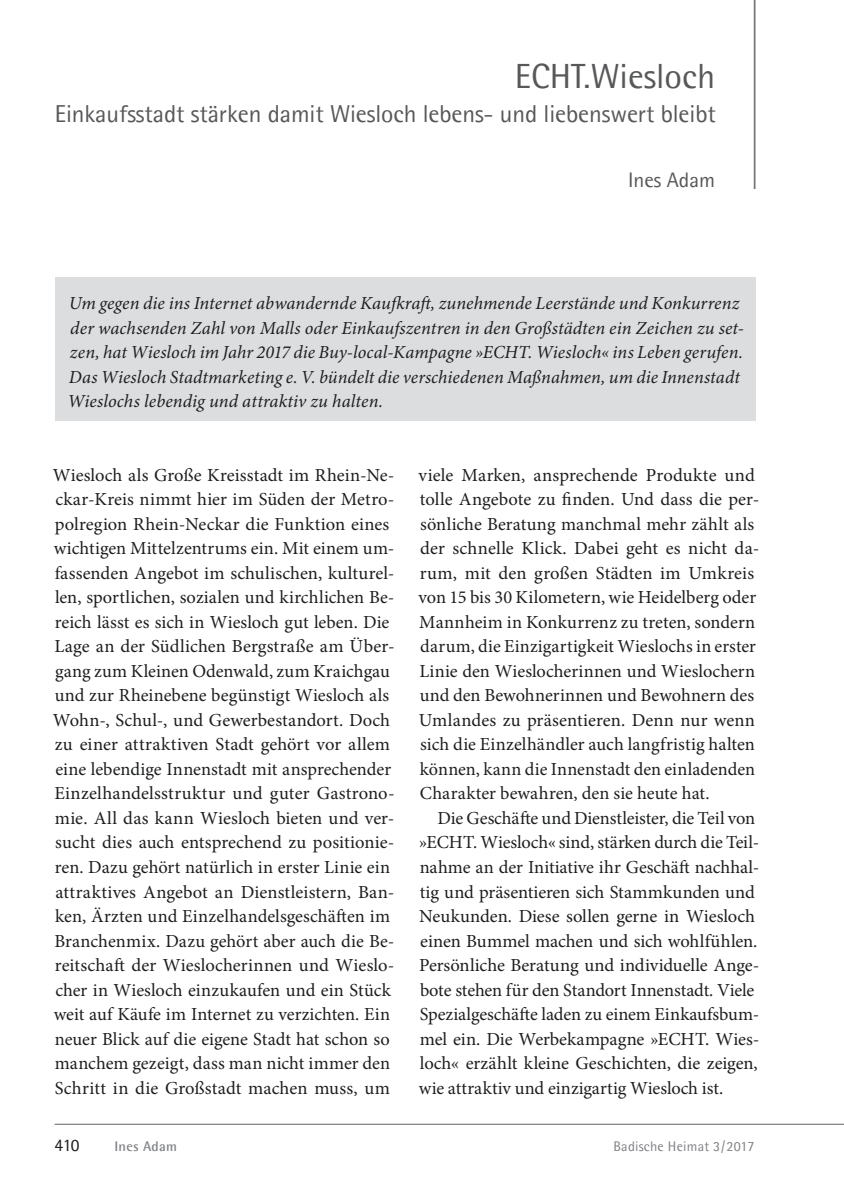
<style>
.page{position:relative;width:844px;height:1191px;background:#fff}
.page>*{position:absolute;margin:0;border:0;box-sizing:border-box;transform-origin:0 0}
.t1{font:35px "Agfa Rotis Semisans";color:#57585a}
.t2{font:24.5px "Agfa Rotis Semisans";letter-spacing:-.005em;color:#57585a}
.t3{font:21px "Agfa Rotis Semisans";color:#57585a}
.t4{font:18.38px/24.5px "Minion Pro";color:#1d1e1f}
.t5{font:italic 18.38px/24.5px "Minion Pro";color:#1d1e1f}
.t6{font:17.5px "Agfa Rotis Semisans";color:#1d1e1f}
.t7{font:14px "Agfa Rotis Semisans";letter-spacing:.015em;color:#808285}
.t8{font:700 14px "Agfa Rotis Semisans";letter-spacing:.015em;color:#808285}
</style>
<div class="page">
<hr style="left:55px;top:1124px;width:788px;height:1px;background:#636366">
<hr style="left:753px;top:0;width:2px;height:189px;background:#757679">
<div style="left:55px;top:277px;width:699px;height:143px;background:#dcdddf"></div>
<p class="t1" style="left:514px;top:56px;width:202px">ECHT.Wiesloch</p>
<p class="t2" style="left:55px;top:99px;width:662px">Einkaufsstadt stärken damit Wiesloch lebens- und liebenswert bleibt</p>
<p class="t3" style="left:628px;top:167px;width:88px">Ines Adam</p>
<p class="t5" style="left:67px;top:293px;width:678px">Um gegen die ins Internet abwandernde Kaufkraft, zunehmende Leerstände und Konkurrenz der wachsenden Zahl von Malls oder Einkaufszentren in den Großstädten ein Zeichen zu set&shy;zen, hat Wiesloch im Jahr 2017 die Buy-local-Kampagne »ECHT. Wiesloch« ins Leben gerufen.<br>Das Wiesloch Stadtmarketing e. V. bündelt die verschiedenen Maßnahmen, um die Innenstadt Wieslochs lebendig und attraktiv zu halten.</p>
<p class="t4" style="left:53px;top:464px;width:343px">Wiesloch als Große Kreisstadt im Rhein-Ne&shy;ckar-Kreis nimmt hier im Süden der Metro&shy;polregion Rhein-Neckar die Funktion eines wichtigen Mittelzentrums ein. Mit einem um&shy;fassenden Angebot im schulischen, kulturel&shy;len, sportlichen, sozialen und kirchlichen Be&shy;reich lässt es sich in Wiesloch gut leben. Die Lage an der Südlichen Bergstraße am Über&shy;gang zum Kleinen Odenwald, zum Kraichgau und zur Rheinebene begünstigt Wiesloch als Wohn-, Schul-, und Gewerbestandort. Doch zu einer attraktiven Stadt gehört vor allem eine lebendige Innenstadt mit ansprechender Einzelhandelsstruktur und guter Gastrono&shy;mie. All das kann Wiesloch bieten und ver&shy;sucht dies auch entsprechend zu positionie&shy;ren. Dazu gehört natürlich in erster Linie ein attraktives Angebot an Dienstleistern, Ban&shy;ken, Ärzten und Einzelhandelsgeschäften im Branchenmix. Dazu gehört aber auch die Be&shy;reitschaft der Wieslocherinnen und Wieslo&shy;cher in Wiesloch einzukaufen und ein Stück weit auf Käufe im Internet zu verzichten. Ein neuer Blick auf die eigene Stadt hat schon so manchem gezeigt, dass man nicht immer den Schritt in die Großstadt machen muss, um</p>
<p class="t4" style="left:418px;top:464px;width:338px">viele Marken, ansprechende Produkte und</p>
<p class="t4" style="left:419px;top:489px;width:341px">tolle Angebote zu finden. Und dass die per-</p>
<p class="t4" style="left:420px;top:513px;width:335px">sönliche Beratung manchmal mehr zählt als</p>
<p class="t4" style="left:420px;top:538px;width:340px">der schnelle Klick. Dabei geht es nicht da-</p>
<p class="t4" style="left:419px;top:562px;width:336px">rum, mit den großen Städten im Umkreis</p>
<p class="t4" style="left:418px;top:587px;width:339px">von 15 bis 30 Kilometern, wie Heidelberg oder</p>
<p class="t4" style="left:419px;top:611px;width:337px">Mannheim in Konkurrenz zu treten, sondern</p>
<p class="t4" style="left:420px;top:636px;width:337px">darum, die Einzigartigkeit Wieslochs in erster</p>
<p class="t4" style="left:419px;top:660px;width:337px">Linie den Wieslocherinnen und Wieslochern</p>
<p class="t4" style="left:419px;top:685px;width:336px">und den Bewohnerinnen und Bewohnern des</p>
<p class="t4" style="left:419px;top:709px;width:337px">Umlandes zu präsentieren. Denn nur wenn</p>
<p class="t4" style="left:420px;top:734px;width:336px">sich die Einzelhändler auch langfristig halten</p>
<p class="t4" style="left:420px;top:758px;width:336px">können, kann die Innenstadt den einladenden</p>
<p class="t4" style="left:420px;top:783px;width:291px">Charakter bewahren, den sie heute hat.</p>
<p class="t4" style="left:437px;top:807px;width:319px">Die Geschäfte und Dienstleister, die Teil von</p>
<p class="t4" style="left:419px;top:832px;width:341px">»ECHT. Wiesloch« sind, stärken durch die Teil-</p>
<p class="t4" style="left:419px;top:856px;width:341px">nahme an der Initiative ihr Geschäft nachhal-</p>
<p class="t4" style="left:419px;top:881px;width:336px">tig und präsentieren sich Stammkunden und</p>
<p class="t4" style="left:419px;top:905px;width:337px">Neukunden. Diese sollen gerne in Wiesloch</p>
<p class="t4" style="left:420px;top:930px;width:338px">einen Bummel machen und sich wohlfühlen.</p>
<p class="t4" style="left:419px;top:954px;width:341px">Persönliche Beratung und individuelle Ange-</p>
<p class="t4" style="left:420px;top:979px;width:336px">bote stehen für den Standort Innenstadt. Viele</p>
<p class="t4" style="left:419px;top:1003px;width:341px">Spezialgeschäfte laden zu einem Einkaufsbum-</p>
<p class="t4" style="left:419px;top:1028px;width:341px">mel ein. Die Werbekampagne »ECHT. Wies-</p>
<p class="t4" style="left:420px;top:1052px;width:339px">loch« erzählt kleine Geschichten, die zeigen,</p>
<p class="t4" style="left:418px;top:1077px;width:306px">wie attraktiv und einzigartig Wiesloch ist.</p>
<p class="t6" style="left:55px;top:1134px;width:27px">410</p>
<p class="t8" style="left:114px;top:1137px;width:64px">Ines Adam</p>
<p class="t7" style="left:613px;top:1137px;width:142px">Badische Heimat 3 / 2017</p>
</div>
